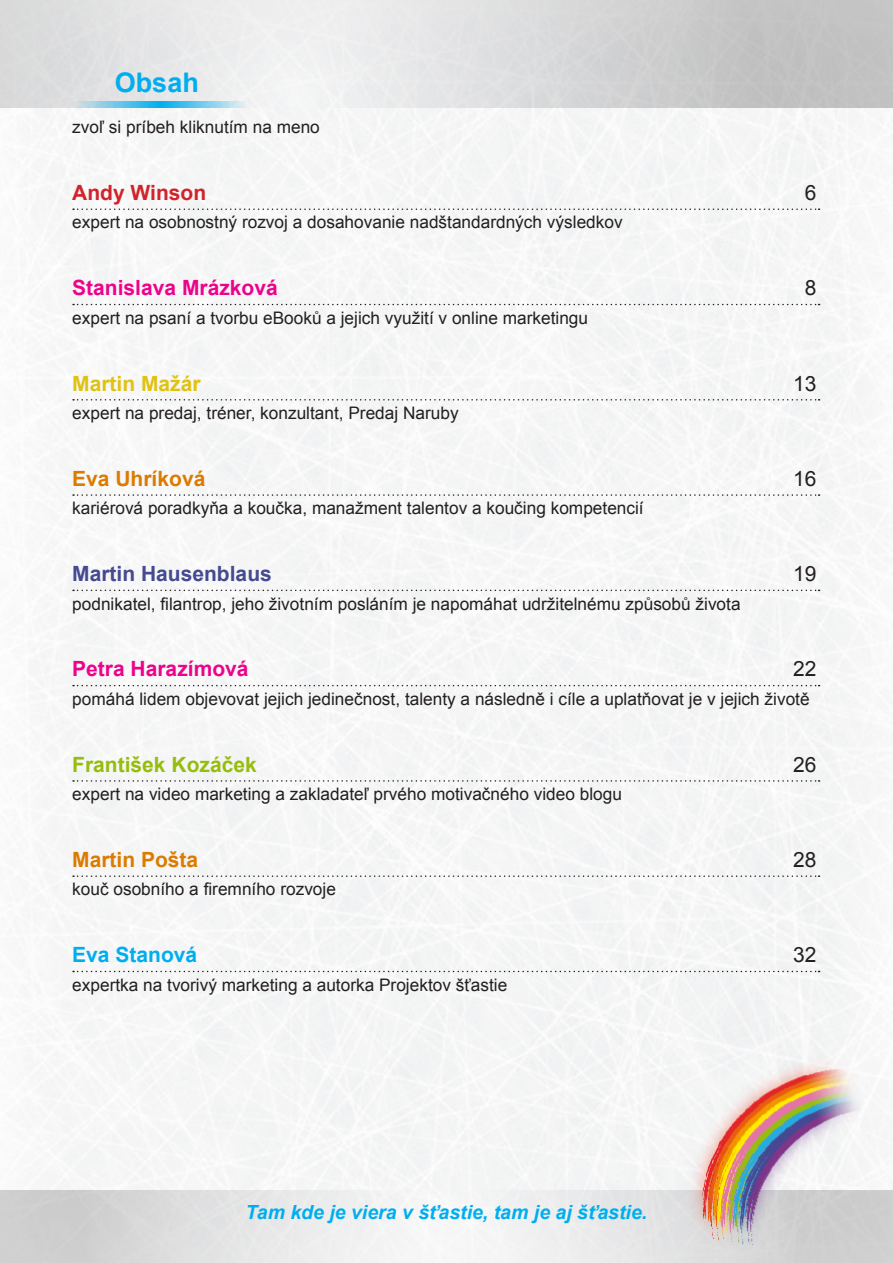
<style>
.page{position:relative;width:893px;height:1263px;background:#f6f6f7}
.page>*{position:absolute;margin:0;border:0;box-sizing:border-box;transform-origin:0 0}
.Nadpis_1{font:700 27px "Arial";color:#00aeef}
.Obsah_Nadpis_Meno{font:700 21px "Arial";color:#ed028c}
.Obsah_Nadpis_Meno-2{font:700 21px "Arial";color:#dc7b00}
.Obsah_Nadpis_Meno-3{font:700 21px "Arial";color:#454a91}
.Obsah_Nadpis_Meno-4{font:21px "Arial";color:#231f20}
.Obsah_Nadpis_Meno-5{font:700 21px "Arial";color:#96bd0d}
.Obsah_Nadpis_Meno-6{font:700 21px "Arial";color:#e0c212}
.Obsah_Nadpis_Meno-7{font:700 21px "Arial";color:#d1232a}
.Obsah_Nadpis_Meno-8{font:700 21px "Arial";color:#00aeef}
.Text{font:italic 700 19.5px "Arial";color:#00aeef}
.Obsah{font:17.25px "Arial";color:#231f20}
</style>
<div class="page">
<svg style="left:1px;top:1191px;width:892px;height:72px"></svg>
<svg style="left:1px;top:0;width:892px;height:107px"></svg>
<svg style="left:73px;top:208px;width:747px;height:2px"></svg>
<svg style="left:73px;top:304px;width:747px;height:1px"></svg>
<svg style="left:73px;top:399px;width:747px;height:2px"></svg>
<svg style="left:73px;top:494px;width:747px;height:2px"></svg>
<svg style="left:73px;top:590px;width:747px;height:1px"></svg>
<svg style="left:73px;top:685px;width:747px;height:1px"></svg>
<svg style="left:73px;top:780px;width:747px;height:2px"></svg>
<svg style="left:73px;top:875px;width:747px;height:2px"></svg>
<svg style="left:73px;top:971px;width:747px;height:1px"></svg>
<svg style="left:72px;top:101px;width:174px;height:6px"></svg>
<img style="left:563px;top:1009px;width:298px;height:236px">
<p class="Nadpis_1" style="left:115px;top:64px;width:86px">Obsah</p>
<p class="Obsah" style="left:72px;top:116px;width:249px">zvoľ si príbeh kliknutím na meno</p>
<p class="Obsah_Nadpis_Meno-7" style="left:72px;top:179px;width:135px">Andy Winson</p>
<p class="Obsah_Nadpis_Meno-4" style="left:805px;top:179px;width:13px">6</p>
<p class="Obsah" style="left:72px;top:211px;width:552px">expert na osobnostný rozvoj a dosahovanie nadštandardných výsledkov</p>
<p class="Obsah_Nadpis_Meno" style="left:72px;top:274px;width:207px">Stanislava Mrázková</p>
<p class="Obsah_Nadpis_Meno-4" style="left:805px;top:274px;width:13px">8</p>
<p class="Obsah" style="left:72px;top:306px;width:517px">expert na psaní a tvorbu eBooků a jejich využití v online marketingu</p>
<p class="Obsah_Nadpis_Meno-6" style="left:72px;top:369px;width:130px">Martin Mažár</p>
<p class="Obsah_Nadpis_Meno-4" style="left:793px;top:369px;width:25px">13</p>
<p class="Obsah" style="left:72px;top:402px;width:388px">expert na predaj, tréner, konzultant, Predaj Naruby</p>
<p class="Obsah_Nadpis_Meno-2" style="left:72px;top:464px;width:135px">Eva Uhríková</p>
<p class="Obsah_Nadpis_Meno-4" style="left:793px;top:465px;width:25px">16</p>
<p class="Obsah" style="left:72px;top:497px;width:573px">kariérová poradkyňa a koučka, manažment talentov a koučing kompetencií</p>
<p class="Obsah_Nadpis_Meno-3" style="left:72px;top:560px;width:201px">Martin Hausenblaus</p>
<p class="Obsah_Nadpis_Meno-4" style="left:793px;top:560px;width:25px">19</p>
<p class="Obsah" style="left:72px;top:592px;width:670px">podnikatel, filantrop, jeho životním posláním je napomáhat udržitelnému způsobů života</p>
<p class="Obsah_Nadpis_Meno" style="left:72px;top:655px;width:178px">Petra Harazímová</p>
<p class="Obsah_Nadpis_Meno-4" style="left:793px;top:655px;width:25px">22</p>
<p class="Obsah" style="left:72px;top:687px;width:739px">pomáhá lidem objevovat jejich jedinečnost, talenty a následně i cíle a uplatňovat je v jejich životě</p>
<p class="Obsah_Nadpis_Meno-5" style="left:72px;top:750px;width:186px">František Kozáček</p>
<p class="Obsah_Nadpis_Meno-4" style="left:793px;top:750px;width:25px">26</p>
<p class="Obsah" style="left:72px;top:783px;width:551px">expert na video marketing a zakladateľ prvého motivačného video blogu</p>
<p class="Obsah_Nadpis_Meno-2" style="left:72px;top:845px;width:128px">Martin Pošta</p>
<p class="Obsah_Nadpis_Meno-4" style="left:793px;top:846px;width:25px">28</p>
<p class="Obsah" style="left:72px;top:878px;width:265px">kouč osobního a firemního rozvoje</p>
<p class="Obsah_Nadpis_Meno-8" style="left:72px;top:941px;width:126px">Eva Stanová</p>
<p class="Obsah_Nadpis_Meno-4" style="left:793px;top:941px;width:25px">32</p>
<p class="Obsah" style="left:72px;top:973px;width:437px">expertka na tvorivý marketing a autorka Projektov šťastie</p>
<p class="Text" style="left:246px;top:1199px;width:403px">Tam kde je viera v šťastie, tam je aj šťastie.</p>
</div>
